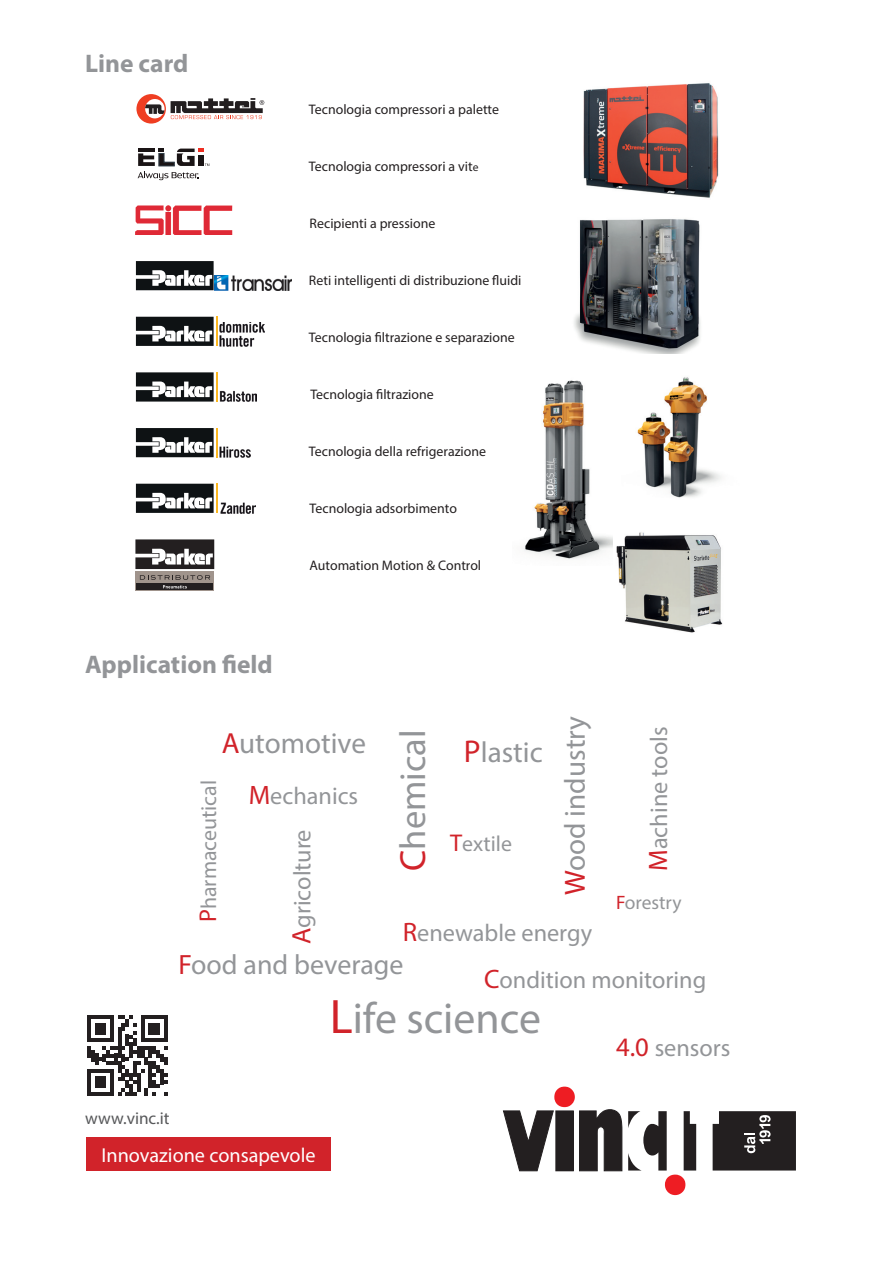
<style>
.page{position:relative;width:893px;height:1263px;background:#fff}
.page>*{position:absolute;margin:0;border:0;box-sizing:border-box;transform-origin:0 0}
.t1{font:43.8px "Myriad Pro";color:#939598}
.t2{font:36.45px "Myriad Pro";color:#939598}
.t3{font:29.1px "Myriad Pro";color:#939598}
.t4{font:27.9px "Myriad Pro";color:#939598}
.t5{font:700 25.5px "Myriad Pro";color:#939598}
.t6{font:24.3px "Myriad Pro";color:#939598}
.t7{font:21.9px "Myriad Pro";color:#939598}
.t8{font:20.25px "Myriad Pro";color:#fff}
.t9{font:19.5px "Myriad Pro";color:#939598}
.t10{font:17.25px "Myriad Pro";color:#57585a}
.t11{font:13.8px "Myriad Pro";color:#231f20}
.s1{font-size:11.55px}
.s2{color:#d1232a}
.s3{font-size:31.65px;color:#d1232a}
.s4{font-size:24.3px;color:#d1232a}
.s5{font-size:26.7px;color:#d1232a}
.s6{font-size:48.6px;color:#d1232a}
</style>
<div class="page">
<svg style="left:136px;top:94px;width:128px;height:30px"></svg>
<svg style="left:138px;top:149px;width:71px;height:31px"></svg>
<img style="left:135px;top:205px;width:97px;height:30px">
<div style="left:135px;top:571px;width:79px;height:20px;background:#a0948c"></div>
<svg style="left:136px;top:583px;width:77px;height:7px"></svg>
<svg style="left:135px;top:539px;width:79px;height:30px"></svg>
<svg style="left:140px;top:575px;width:70px;height:13px"></svg>
<img style="left:583px;top:83px;width:136px;height:115px">
<img style="left:574px;top:219px;width:127px;height:134px">
<img style="left:637px;top:377px;width:84px;height:121px">
<img style="left:523px;top:380px;width:90px;height:179px">
<img style="left:215px;top:276px;width:77px;height:15px">
<svg style="left:136px;top:261px;width:78px;height:29px"></svg>
<img style="left:220px;top:322px;width:45px;height:24px">
<svg style="left:136px;top:317px;width:81px;height:29px"></svg>
<img style="left:219px;top:390px;width:38px;height:12px">
<svg style="left:136px;top:372px;width:78px;height:30px"></svg>
<hr style="left:216px;top:372px;width:1px;height:30px;background:#fcb821">
<img style="left:219px;top:446px;width:32px;height:11px">
<svg style="left:136px;top:428px;width:81px;height:29px"></svg>
<img style="left:220px;top:502px;width:36px;height:11px">
<svg style="left:136px;top:484px;width:81px;height:29px"></svg>
<img style="left:616px;top:532px;width:107px;height:101px">
<svg style="left:503px;top:1086px;width:119px;height:85px"></svg>
<div style="left:556px;top:1111px;width:17px;height:60px;background:#231f20"></div>
<svg style="left:628px;top:1111px;width:68px;height:84px"></svg>
<svg style="left:713px;top:1111px;width:83px;height:59px;background:#332f30"></svg>
<svg style="left:87px;top:1015px;width:80px;height:81px"></svg>
<div style="left:86px;top:1137px;width:245px;height:34px;background:#d1232a"></div>
<h3 class="t5" style="left:85px;top:47px;width:105px">Line card</h3>
<p class="t11" style="left:309px;top:101px;width:192px">Tecnologia compressori a palette</p>
<p class="t11" style="left:309px;top:158px;width:171px">Tecnologia compressori a vit<span class="s1">e</span></p>
<p class="t11" style="left:310px;top:215px;width:127px">Recipienti a pressione</p>
<p class="t11" style="left:309px;top:272px;width:214px">Reti intelligenti di distribuzione fluidi</p>
<p class="t11" style="left:309px;top:329px;width:207px">Tecnologia filtrazione e separazione</p>
<p class="t11" style="left:310px;top:386px;width:125px">Tecnologia filtrazione</p>
<p class="t11" style="left:309px;top:443px;width:179px">Tecnologia della refrigerazione</p>
<p class="t11" style="left:310px;top:500px;width:149px">Tecnologia adsorbimento</p>
<p class="t11" style="left:310px;top:557px;width:173px">Automation Motion &amp; Control</p>
<h3 class="t5" style="left:85px;top:648px;width:189px">Application eld</h3>
<h3 class="t3" style="left:557px;top:895px;width:181px;rotate:-90deg"><span class="s2">W</span>ood industry</h3>
<h3 class="t3" style="left:222px;top:725px;width:146px"><span class="s2">A</span>utomotive</h3>
<h2 class="t2" style="left:390px;top:871px;width:143px;rotate:-90deg"><span class="s2">C</span>hemical</h2>
<h3 class="t3" style="left:464px;top:734px;width:80px"><span class="s3">P</span>lastic</h3>
<h3 class="t7" style="left:195px;top:922px;width:144px;rotate:-90deg"><span class="s4">P</span>harmaceutical</h3>
<h3 class="t6" style="left:249px;top:781px;width:111px"><span class="s5">M</span>echanics</h3>
<h3 class="t6" style="left:287px;top:944px;width:116px;rotate:-90deg"><span class="s5">A</span>gricolture</h3>
<h3 class="t7" style="left:450px;top:830px;width:63px"><span class="s4">T</span>extile</h3>
<h3 class="t6" style="left:403px;top:918px;width:191px"><span class="s5">R</span>enewable energy</h3>
<h3 class="t6" style="left:644px;top:871px;width:146px;rotate:-90deg"><span class="s5">M</span>achine tools</h3>
<h3 class="t9" style="left:616px;top:891px;width:67px"><span class="s2">F</span>orestry</h3>
<h3 class="t4" style="left:179px;top:948px;width:226px"><span class="s2">F</span>ood and beverage</h3>
<h3 class="t6" style="left:484px;top:964px;width:224px"><span class="s5">C</span>ondition monitoring</h3>
<h1 class="t1" style="left:330px;top:991px;width:213px"><span class="s6">L</span>ife science</h1>
<p class="t10" style="left:85px;top:1108px;width:86px">www.vinc.it</p>
<h3 class="t8" style="left:101px;top:1142px;width:216px">Innovazione consapevole</h3>
<h3 class="t6" style="left:616px;top:1032px;width:116px"><span class="s5">4.0</span> sensors</h3>
</div>
